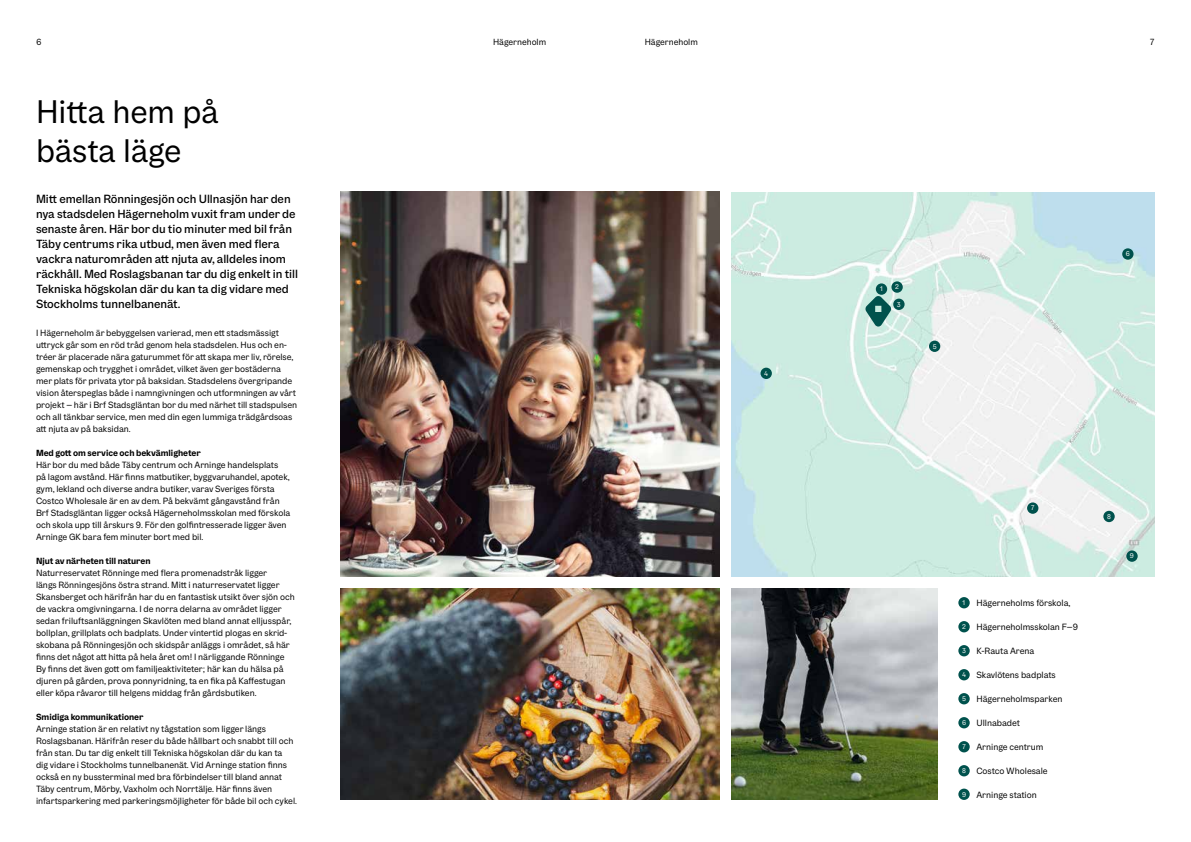
<style>
.page{position:relative;width:1191px;height:842px;background:#fff}
.page>*{position:absolute;margin:0;border:0;box-sizing:border-box;transform-origin:0 0}
.t1{font:33px/39px "OBOS Text";letter-spacing:-.005em;color:#000}
.t2{font:500 12px/15px "OBOS Text";color:#000}
.t3{font:9.1px/12px "OBOS Text";color:#000}
.t4{font:700 9px "OBOS Text";color:#000}
.t5{font:9px "OBOS Text";color:#000}
.t6{font:7px "OBOS Text";color:#fff}
</style>
<div class="page">
<img style="left:731px;top:192px;width:424px;height:384px">
<img style="left:341px;top:588px;width:378px;height:212px">
<img style="left:731px;top:588px;width:206px;height:212px">
<img style="left:341px;top:192px;width:378px;height:384px">
<div style="left:958px;top:597px;width:11px;height:11px;background:#00524d;border-radius:50%"></div>
<div style="left:958px;top:621px;width:11px;height:11px;background:#00524d;border-radius:50%"></div>
<div style="left:958px;top:645px;width:11px;height:11px;background:#00524d;border-radius:50%"></div>
<div style="left:958px;top:669px;width:11px;height:11px;background:#00524d;border-radius:50%"></div>
<div style="left:958px;top:693px;width:11px;height:11px;background:#00524d;border-radius:50%"></div>
<div style="left:958px;top:717px;width:11px;height:11px;background:#00524d;border-radius:50%"></div>
<div style="left:958px;top:741px;width:11px;height:11px;background:#00524d;border-radius:50%"></div>
<div style="left:958px;top:765px;width:11px;height:11px;background:#00524d;border-radius:50%"></div>
<div style="left:958px;top:789px;width:11px;height:11px;background:#00524d;border-radius:50%"></div>
<div style="left:876px;top:283px;width:11px;height:12px;background:#00524d;border-radius:50%"></div>
<div style="left:891px;top:281px;width:11px;height:12px;background:#00524d;border-radius:50%"></div>
<div style="left:893px;top:299px;width:11px;height:11px;background:#00524d;border-radius:50%"></div>
<div style="left:760px;top:368px;width:12px;height:11px;background:#00524d;border-radius:50%"></div>
<div style="left:929px;top:341px;width:11px;height:11px;background:#00524d;border-radius:50%"></div>
<div style="left:1122px;top:248px;width:11px;height:12px;background:#00524d;border-radius:50%"></div>
<div style="left:1027px;top:502px;width:11px;height:12px;background:#00524d;border-radius:50%"></div>
<div style="left:1103px;top:511px;width:11px;height:11px;background:#00524d;border-radius:50%"></div>
<svg style="left:865px;top:296px;width:26px;height:31px"></svg>
<div style="left:1126px;top:550px;width:11px;height:12px;background:#00524d;border-radius:50%"></div>
<p class="t5" style="left:36px;top:36px;width:7px">6</p>
<p class="t5" style="left:493px;top:36px;width:55px">Hägerneholm</p>
<p class="t5" style="left:644px;top:36px;width:55px">Hägerneholm</p>
<p class="t5" style="left:1149px;top:36px;width:7px">7</p>
<h1 class="t1" style="left:36px;top:92px;width:184px">Hitta hem på bästa läge</h1>
<p class="t2" style="left:36px;top:192px;width:263px">Mitt emellan Rönningesjön och Ullnasjön har den nya stadsdelen Hägerneholm vuxit fram under de senaste åren. Här bor du tio minuter med bil från Täby centrums rika utbud, men även med flera vackra naturområden att njuta av, alldeles inom räckhåll. Med Roslagsbanan tar du dig enkelt in till Tekniska högskolan där du kan ta dig vidare med Stockholms tunnelbanenät.</p>
<p class="t3" style="left:36px;top:327px;width:263px">I Hägerneholm är bebyggelsen varierad, men ett stadsmässigt uttryck går som en röd tråd genom hela stadsdelen. Hus och en&shy;tréer är placerade nära gaturummet för att skapa mer liv, rörelse, gemenskap och trygghet i området, vilket även ger bostäderna mer plats för privata ytor på baksidan. Stadsdelens övergripande vision återspeglas både i namngivningen och utformningen av vårt projekt – här i Brf Stadsgläntan bor du med närhet till stadspulsen och all tänkbar service, men med din egen lummiga trädgårdsoas att njuta av på baksidan.</p>
<p class="t4" style="left:36px;top:447px;width:166px">Med gott om service och bekvämligheter</p>
<p class="t3" style="left:36px;top:459px;width:256px">Här bor du med både Täby centrum och Arninge handelsplats på lagom avstånd. Här finns matbutiker, byggvaruhandel, apotek, gym, lekland och diverse andra butiker, varav Sveriges första Costco Wholesale är en av dem. På bekvämt gångavstånd från Brf Stadsgläntan ligger också Hägerneholmsskolan med förskola och skola upp till årskurs 9. För den golfintresserade ligger även Arninge GK bara fem minuter bort med bil.</p>
<p class="t4" style="left:36px;top:555px;width:116px">Njut av närheten till naturen</p>
<p class="t3" style="left:36px;top:567px;width:260px">Naturreservatet Rönninge med flera promenadstråk ligger<br>längs Rönningesjöns östra strand. Mitt i naturreservatet ligger Skansberget och härifrån har du en fantastisk utsikt över sjön och de vackra omgivningarna. I de norra delarna av området ligger sedan friluftsanläggningen Skavlöten med bland annat elljusspår, bollplan, grillplats och badplats. Under vintertid plogas en skrid&shy;skobana på Rönningesjön och skidspår anläggs i området, så här finns det något att hitta på hela året om! I närliggande Rönninge By finns det även gott om familjeaktiviteter; här kan du hälsa på djuren på gården, prova ponnyridning, ta en fika på Kaffestugan eller köpa råvaror till helgens middag från gårdsbutiken.</p>
<p class="t4" style="left:36px;top:711px;width:109px">Smidiga kommunikationer</p>
<p class="t3" style="left:36px;top:723px;width:262px">Arninge station är en relativt ny tågstation som ligger längs Roslagsbanan. Härifrån reser du både hållbart och snabbt till och från stan. Du tar dig enkelt till Tekniska högskolan där du kan ta<br>dig vidare i Stockholms tunnelbanenät. Vid Arninge station finns också en ny bussterminal med bra förbindelser till bland annat Täby centrum, Mörby, Vaxholm och Norrtälje. Här finns även infartsparkering med parkeringsmöjligheter för både bil och cykel.</p>
<p class="t6" style="left:764px;top:369px;width:5px">4</p>
<p class="t6" style="left:880px;top:284px;width:4px">1</p>
<p class="t6" style="left:895px;top:282px;width:5px">2</p>
<p class="t6" style="left:897px;top:300px;width:5px">3</p>
<p class="t6" style="left:932px;top:342px;width:5px">5</p>
<p class="t6" style="left:1125px;top:249px;width:6px">6</p>
<p class="t6" style="left:1031px;top:503px;width:5px">7</p>
<p class="t6" style="left:962px;top:598px;width:4px">1</p>
<p class="t6" style="left:962px;top:622px;width:5px">2</p>
<p class="t6" style="left:962px;top:646px;width:5px">3</p>
<p class="t6" style="left:962px;top:670px;width:5px">4</p>
<p class="t6" style="left:962px;top:694px;width:5px">5</p>
<p class="t6" style="left:962px;top:718px;width:6px">6</p>
<p class="t6" style="left:962px;top:742px;width:5px">7</p>
<p class="t6" style="left:962px;top:766px;width:5px">8</p>
<p class="t6" style="left:962px;top:790px;width:6px">9</p>
<p class="t3" style="left:976px;top:597px;width:95px">Hägerneholms förskola,</p>
<p class="t3" style="left:976px;top:621px;width:103px">Hägerneholmsskolan F–9</p>
<p class="t3" style="left:976px;top:645px;width:59px">K-Rauta Arena</p>
<p class="t3" style="left:976px;top:669px;width:81px">Skavlötens badplats</p>
<p class="t3" style="left:976px;top:693px;width:88px">Hägerneholmsparken</p>
<p class="t3" style="left:976px;top:717px;width:45px">Ullnabadet</p>
<p class="t3" style="left:976px;top:741px;width:68px">Arninge centrum</p>
<p class="t3" style="left:976px;top:765px;width:73px">Costco Wholesale</p>
<p class="t3" style="left:976px;top:789px;width:62px">Arninge station</p>
<p class="t6" style="left:1107px;top:512px;width:5px">8</p>
<p class="t6" style="left:1130px;top:551px;width:6px">9</p>
</div>
